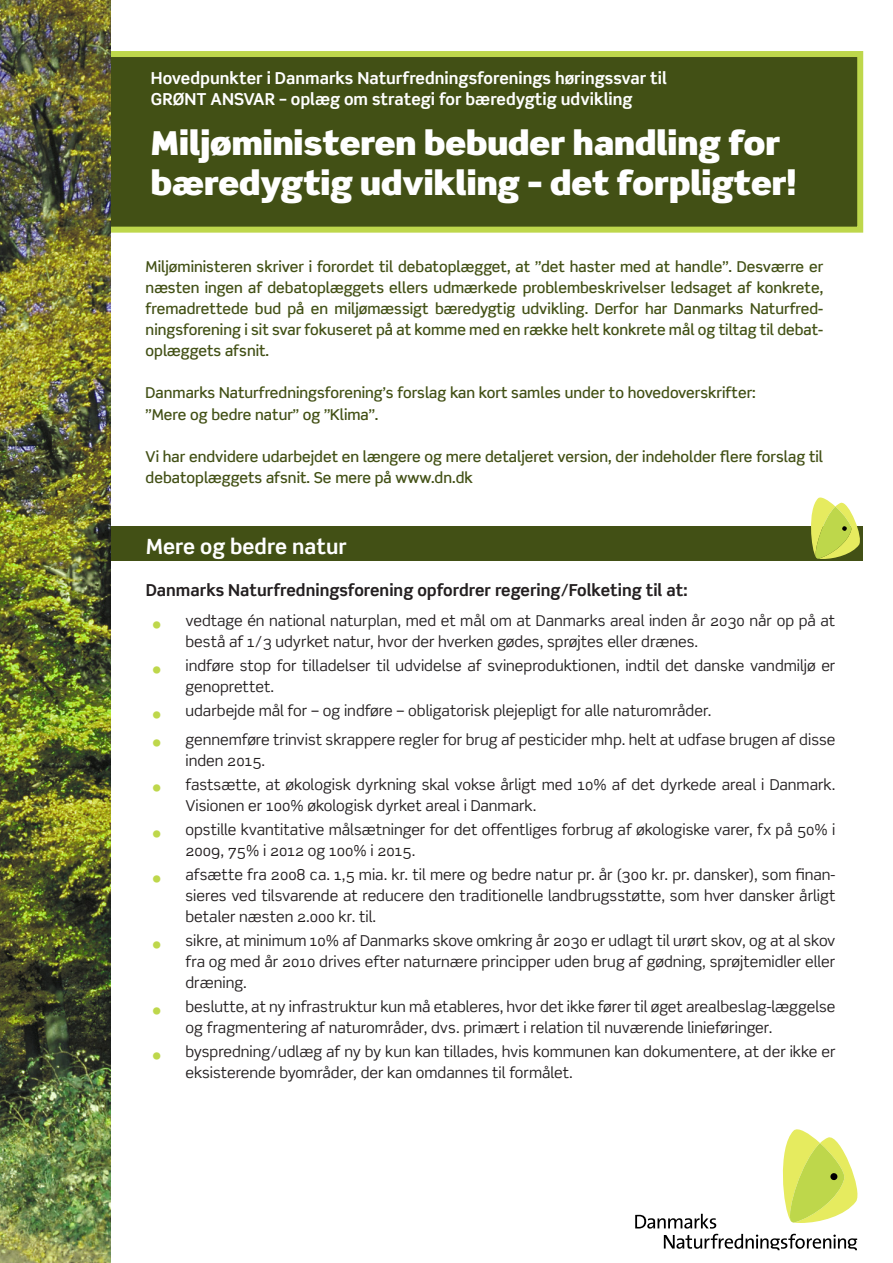
<style>
.page{position:relative;width:893px;height:1263px;background:#fff}
.page>*{position:absolute;margin:0;border:0;box-sizing:border-box;transform-origin:0 0}
.t1{font:900 33px/39.6px "Scene";color:#fff}
.t2{font:700 21px "Scene";color:#fff}
.t3{font:700 16.5px/21px "Scene";color:#fff}
.t4{font:700 16.5px "Scene";color:#231f20}
.t5{font:15px/21px "Scene";color:#231f20}
.t6{font:500 15px/21px "Scene";color:#425015}
.s1{font-size:21px;color:#bed74b}
</style>
<div class="page">
<div style="left:36px;top:527px;width:827px;height:34px;background:#425015"></div>
<svg style="left:807px;top:497px;width:53px;height:62px"></svg>
<svg style="left:110px;top:51px;width:753px;height:182px;background:#4b5a19"></svg>
<img style="left:0;top:0;width:110px;height:1263px">
<svg style="left:635px;top:1214px;width:81px;height:14px"></svg>
<svg style="left:664px;top:1234px;width:193px;height:16px"></svg>
<svg style="left:782px;top:1129px;width:75px;height:94px"></svg>
<p class="t3" style="left:151px;top:68px;width:517px">Hovedpunkter i Danmarks Naturfredningsforenings høringssvar til<br>GRØNT ANSVAR – oplæg om strategi for bæredygtig udvikling</p>
<h1 class="t1" style="left:151px;top:123px;width:647px">Miljøministeren bebuder handling for bæredygtig udvikling – det forpligter!</h1>
<p class="t6" style="left:146px;top:256px;width:679px;text-align:justify">Miljøministeren skriver i forordet til debatoplægget, at ”det haster med at handle”. Desværre er næsten ingen af debatoplæggets ellers udmærkede problembeskrivelser ledsaget af konkrete, fremadrettede bud på en miljømæssigt bæredygtig udvikling. Derfor har Danmarks Naturfred&shy;ningsforening i sit svar fokuseret på at komme med en række helt konkrete mål og tiltag til debat&shy;oplæggets afsnit.</p>
<p class="t6" style="left:146px;top:382px;width:612px">Danmarks Naturfredningsforening’s forslag kan kort samles under to hovedoverskrifter: ”Mere og bedre natur” og ”Klima”.</p>
<p class="t6" style="left:146px;top:445px;width:679px">Vi har endvidere udarbejdet en længere og mere detaljeret version, der indeholder flere forslag til debatoplæggets afsnit. Se mere på www.dn.dk</p>
<h2 class="t2" style="left:146px;top:533px;width:202px">Mere og bedre natur</h2>
<p class="t4" style="left:146px;top:579px;width:544px">Danmarks Naturfredningsforening opfordrer regering/Folketing til at:</p>
<p class="t5" style="left:186px;top:610px;width:651px;text-indent:-34px"><span class="s1">•</span> vedtage én national naturplan, med et mål om at Danmarks areal inden år 2030 når op på at bestå af 1/3 udyrket natur, hvor der hverken gødes, sprøjtes eller drænes.</p>
<p class="t5" style="left:186px;top:655px;width:651px;text-indent:-34px"><span class="s1">•</span> indføre stop for tilladelser til udvidelse af svineproduktionen, indtil det danske vandmiljø er genoprettet.</p>
<p class="t5" style="left:152px;top:700px;width:561px"><span class="s1">•</span> udarbejde mål for – og indføre – obligatorisk plejepligt for alle naturområder.</p>
<p class="t5" style="left:186px;top:728px;width:651px;text-indent:-34px"><span class="s1">•</span> gennemføre trinvist skrappere regler for brug af pesticider mhp. helt at udfase brugen af disse inden 2015.</p>
<p class="t5" style="left:186px;top:774px;width:651px;text-indent:-34px"><span class="s1">•</span> fastsætte, at økologisk dyrkning skal vokse årligt med 10% af det dyrkede areal i Danmark.<br>Visionen er 100% økologisk dyrket areal i Danmark.</p>
<p class="t5" style="left:186px;top:819px;width:651px;text-indent:-34px"><span class="s1">•</span> opstille kvantitative målsætninger for det offentliges forbrug af økologiske varer, fx på 50% i<br>2009, 75% i 2012 og 100% i 2015.</p>
<p class="t5" style="left:186px;top:864px;width:651px;text-align:justify;text-indent:-34px"><span class="s1">•</span> afsætte fra 2008 ca. 1,5 mia. kr. til mere og bedre natur pr. år (300 kr. pr. dansker), som finan&shy;sieres ved tilsvarende at reducere den traditionelle landbrugsstøtte, som hver dansker årligt betaler næsten 2.000 kr. til.</p>
<p class="t5" style="left:186px;top:930px;width:651px;text-align:justify;text-indent:-34px"><span class="s1">•</span> sikre, at minimum 10% af Danmarks skove omkring år 2030 er udlagt til urørt skov, og at al skov fra og med år 2010 drives efter naturnære principper uden brug af gødning, sprøjtemidler eller dræning.</p>
<p class="t5" style="left:186px;top:996px;width:651px;text-indent:-34px"><span class="s1">•</span> beslutte, at ny infrastruktur kun må etableres, hvor det ikke fører til øget arealbeslag-læggelse og fragmentering af naturområder, dvs. primært i relation til nuværende linieføringer.</p>
<p class="t5" style="left:186px;top:1041px;width:651px;text-indent:-34px"><span class="s1">•</span> byspredning/udlæg af ny by kun kan tillades, hvis kommunen kan dokumentere, at der ikke er eksisterende byområder, der kan omdannes til formålet.</p>
</div>
